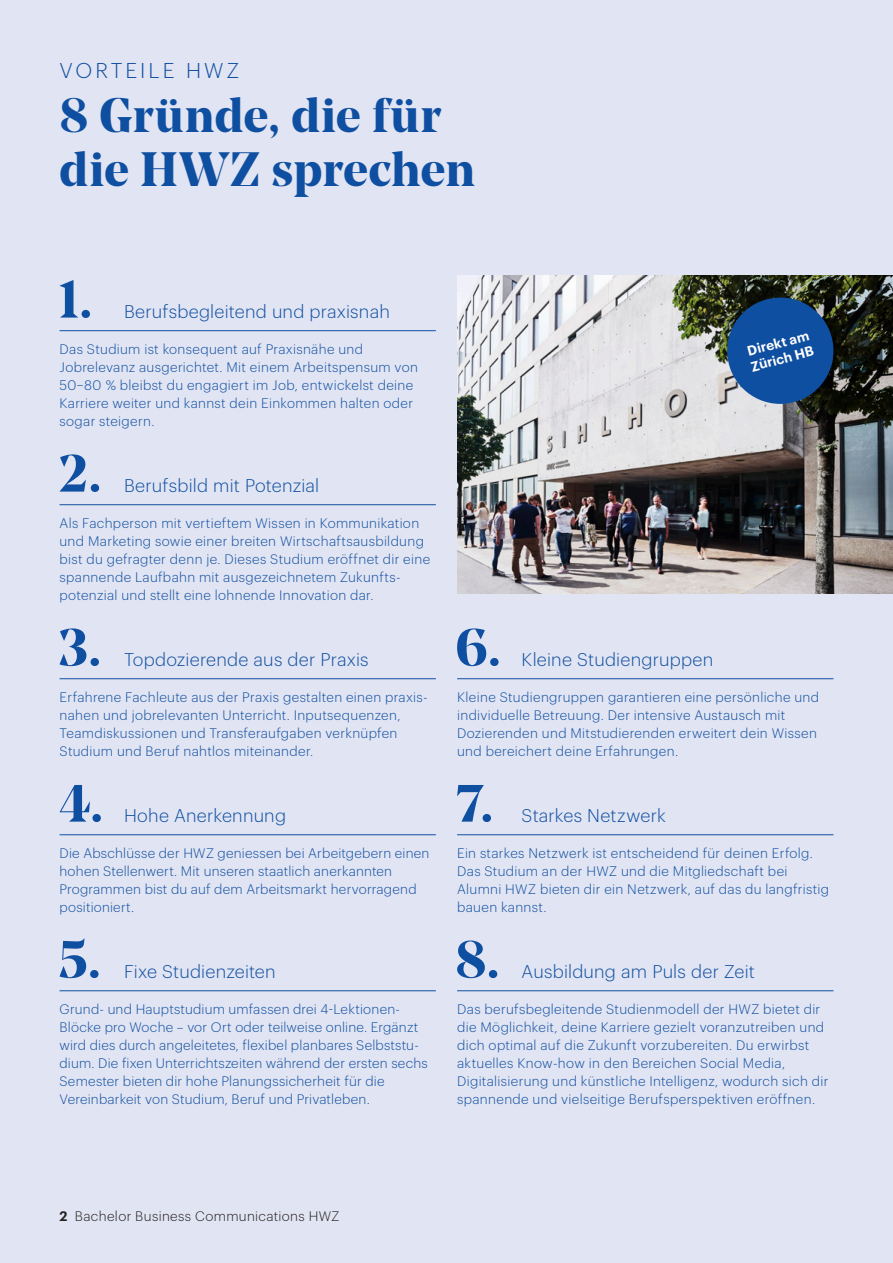
<style>
.page{position:relative;width:893px;height:1263px;background:#e1e4f2}
.page>*{position:absolute;margin:0;border:0;box-sizing:border-box;transform-origin:0 0}
._7_Titel_Flattersatz_Negativ{font:700 52.2px "Noe Display";color:#0f4fa1}
._1_Haupttitel{font:700 48px/54px "Noe Display";letter-spacing:.01em;color:#0f4fa1}
._3_Übertitel{font:300 21px "Graphik";letter-spacing:.145em;color:#0f4fa1}
._7_Titel_Flattersatz_Negativ-2{font:300 18px "Graphik";letter-spacing:.01em;color:#0f4fa1}
._5_Content_Flattersatz{font:300 13.5px/18px "Graphik";letter-spacing:.025em;color:#0f4fa1}
._5_Content_Flattersatz-2{font:300 13.5px "Graphik";letter-spacing:.03em;color:#231f20}
._8_Störer{font:600 13.5px/16.2px "Graphik";color:#fff}
.s1{font-weight:600}
</style>
<div class="page">
<hr style="left:60px;top:330px;width:376px;height:1px;background:#0f4fa1">
<hr style="left:60px;top:504px;width:376px;height:1px;background:#0f4fa1">
<hr style="left:60px;top:678px;width:376px;height:1px;background:#0f4fa1">
<hr style="left:60px;top:834px;width:376px;height:1px;background:#0f4fa1">
<hr style="left:60px;top:990px;width:376px;height:1px;background:#0f4fa1">
<img style="left:457px;top:276px;width:436px;height:318px">
<hr style="left:457px;top:678px;width:376px;height:1px;background:#0f4fa1">
<hr style="left:457px;top:834px;width:376px;height:1px;background:#0f4fa1">
<hr style="left:457px;top:990px;width:376px;height:1px;background:#0f4fa1">
<div style="left:727px;top:298px;width:106px;height:106px;background:#0f4fa1;border-radius:50%"></div>
<p class="_3_Übertitel" style="left:60px;top:55px;width:181px">VORTEILE HWZ</p>
<p class="_1_Haupttitel" style="left:60px;top:87px;width:417px">8 Gründe, die für die HWZ sprechen</p>
<p class="_7_Titel_Flattersatz_Negativ" style="left:58px;top:266px;width:36px">1.</p>
<p class="_7_Titel_Flattersatz_Negativ-2" style="left:124px;top:298px;width:267px">Berufsbegleitend und praxisnah</p>
<p class="_5_Content_Flattersatz" style="left:60px;top:339px;width:360px">Das Studium ist konsequent auf Praxisnähe und Jobrelevanz ausgerichtet. Mit einem Arbeitspensum von 50–80 % bleibst du engagiert im Job, entwickelst deine Karriere weiter und kannst dein Einkommen halten oder sogar steigern.</p>
<p class="_7_Titel_Flattersatz_Negativ" style="left:58px;top:440px;width:44px">2.</p>
<p class="_7_Titel_Flattersatz_Negativ-2" style="left:124px;top:472px;width:197px">Berufsbild mit Potenzial</p>
<p class="_5_Content_Flattersatz" style="left:60px;top:513px;width:372px">Als Fachperson mit vertieftem Wissen in Kommunikation und Marketing sowie einer breiten Wirtschaftsausbildung bist du gefragter denn je. Dieses Studium eröffnet dir eine spannende Laufbahn mit ausgezeichnetem Zukunfts&shy;potenzial und stellt eine lohnende Innovation dar.</p>
<p class="_7_Titel_Flattersatz_Negativ" style="left:58px;top:614px;width:45px">3.</p>
<p class="_7_Titel_Flattersatz_Negativ-2" style="left:124px;top:646px;width:246px">Topdozierende aus der Praxis</p>
<p class="_5_Content_Flattersatz" style="left:60px;top:687px;width:370px">Erfahrene Fachleute aus der Praxis gestalten einen praxis&shy;nahen und jobrelevanten Unterricht. Inputsequenzen, Teamdiskussionen und Transferaufgaben verknüpfen Studium und Beruf nahtlos miteinander.</p>
<p class="_7_Titel_Flattersatz_Negativ" style="left:59px;top:770px;width:45px">4.</p>
<p class="_7_Titel_Flattersatz_Negativ-2" style="left:124px;top:802px;width:164px">Hohe Anerkennung</p>
<p class="_5_Content_Flattersatz" style="left:60px;top:843px;width:371px">Die Abschlüsse der HWZ geniessen bei Arbeitgebern einen hohen Stellenwert. Mit unseren staatlich anerkannten Programmen bist du auf dem Arbeitsmarkt hervorragend positioniert.</p>
<p class="_7_Titel_Flattersatz_Negativ" style="left:58px;top:926px;width:44px">5.</p>
<p class="_7_Titel_Flattersatz_Negativ-2" style="left:124px;top:958px;width:153px">Fixe Studienzeiten</p>
<p class="_5_Content_Flattersatz" style="left:60px;top:999px;width:370px">Grund- und Hauptstudium umfassen drei 4-Lektionen-Blöcke pro Woche – vor Ort oder teilweise online. Ergänzt wird dies durch angeleitetes, flexibel planbares Selbststu&shy;dium. Die fixen Unterrichtszeiten während der ersten sechs Semester bieten dir hohe Planungssicherheit für die Vereinbarkeit von Studium, Beruf und Privatleben.</p>
<p class="_8_Störer" style="left:745px;top:342px;width:66px;rotate:-15deg">Direkt am<br>Zürich HB</p>
<p class="_7_Titel_Flattersatz_Negativ" style="left:455px;top:614px;width:47px">6.</p>
<p class="_7_Titel_Flattersatz_Negativ-2" style="left:522px;top:646px;width:193px">Kleine Studiengruppen</p>
<p class="_5_Content_Flattersatz" style="left:457px;top:687px;width:364px">Kleine Studiengruppen garantieren eine persönliche und individuelle Betreuung. Der intensive Austausch mit Dozierenden und Mitstudierenden erweitert dein Wissen und bereichert deine Erfahrungen.</p>
<p class="_7_Titel_Flattersatz_Negativ" style="left:456px;top:770px;width:38px">7.</p>
<p class="_7_Titel_Flattersatz_Negativ-2" style="left:522px;top:802px;width:146px">Starkes Netzwerk</p>
<p class="_5_Content_Flattersatz" style="left:457px;top:843px;width:373px">Ein starkes Netzwerk ist entscheidend für deinen Erfolg.<br>Das Studium an der HWZ und die Mitgliedschaft bei Alumni HWZ bieten dir ein Netzwerk, auf das du langfristig bauen kannst.</p>
<p class="_7_Titel_Flattersatz_Negativ" style="left:455px;top:926px;width:46px">8.</p>
<p class="_7_Titel_Flattersatz_Negativ-2" style="left:522px;top:958px;width:235px">Ausbildung am Puls der Zeit</p>
<p class="_5_Content_Flattersatz" style="left:457px;top:999px;width:373px">Das berufsbegleitende Studienmodell der HWZ bietet dir die Möglichkeit, deine Karriere gezielt voranzutreiben und dich optimal auf die Zukunft vorzubereiten. Du erwirbst aktuelles Know-how in den Bereichen Social Media, Digitalisierung und künstliche Intelligenz, wodurch sich dir spannende und vielseitige Berufsperspektiven eröffnen.</p>
<p class="_5_Content_Flattersatz-2" style="left:60px;top:1206px;width:282px"><span class="s1">2</span> Bachelor Business Communications HWZ</p>
</div>
